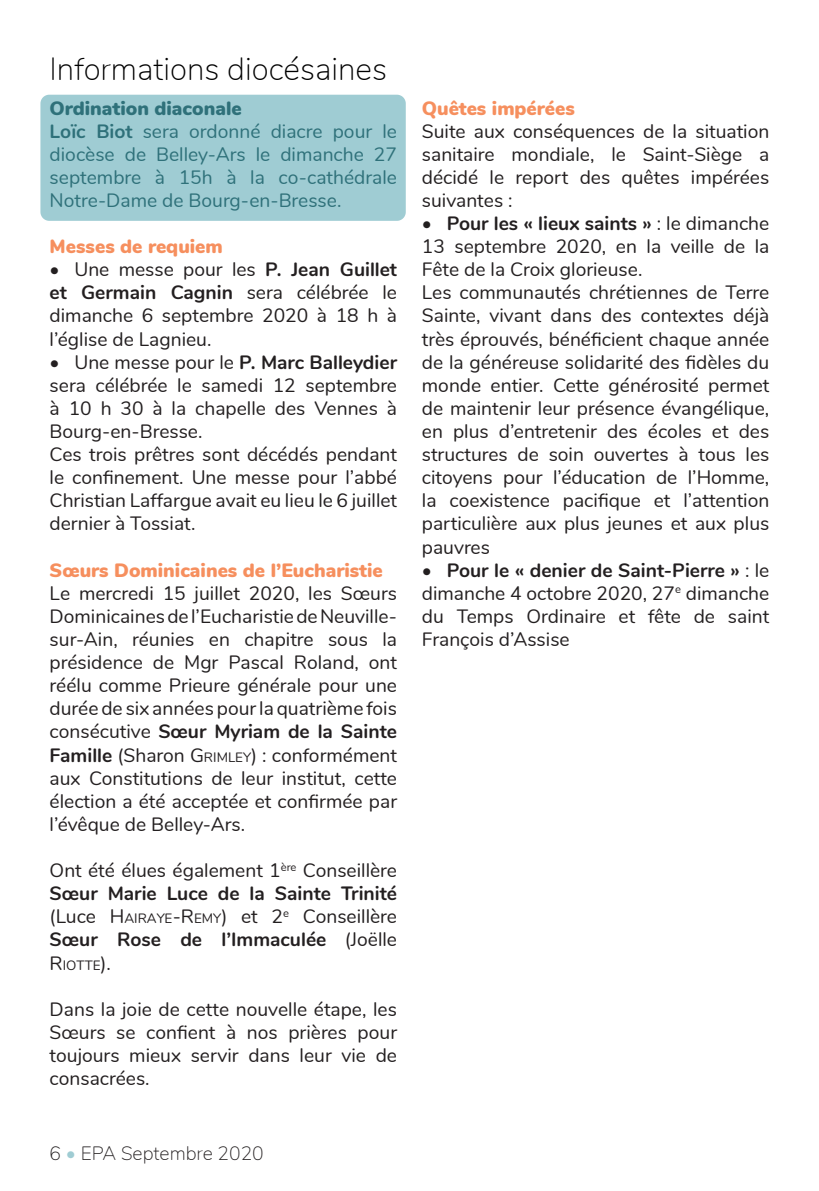
<style>
.page{position:relative;width:819px;height:1191px;background:#fff}
.page>*{position:absolute;margin:0;border:0;box-sizing:border-box;transform-origin:0 0}
.t1{font:200 31.5px "Nunito";color:#000}
.t2{font:19.25px/23.1px "Nunito";color:#231f20;text-align:justify}
.t3{font:19.25px/23.1px "Nunito";color:#2f717a}
.t4{font:900 19.25px "Nunito";color:#f68f5e}
.t5{font:200 19.25px "Nunito";color:#231f20}
.t6{font:13.47px "Nunito";color:#231f20}
.s1{font-weight:900}
.s2{font-weight:700}
.s3{font-size:13.47px}
.s4{font-size:19.25px}
.s5{color:#9fccd3}
</style>
<div class="page">
<div style="left:45px;top:99px;width:356px;height:117px;background:#9fccd3;border-radius:4px"></div>
<div style="left:40px;top:95px;width:366px;height:126px;border:9px solid #9fccd3;border-radius:4px"></div>
<h1 class="t1" style="left:50px;top:46px;width:339px">Informations diocésaines</h1>
<p class="t3" style="left:50px;top:95px;width:349px"><span class="s1">Ordination diaconale<br></span><span class="s2">Loïc Biot</span> sera ordonné diacre pour le diocèse de Belley-Ars le dimanche 27 septembre à 15h à la co-cathédrale<br>Notre-Dame de Bourg-en-Bresse.</p>
<p class="t4" style="left:50px;top:232px;width:175px">Messes de requiem</p>
<p class="t2" style="left:50px;top:257px;width:349px">• Une messe pour les <span class="s2">P. Jean Guillet et Germain Cagnin</span> sera célébrée le dimanche 6 septembre 2020 à 18 h à l’église de Lagnieu.</p>
<p class="t2" style="left:50px;top:349px;width:349px;text-align:left">• Une messe pour le <span class="s2">P. Marc Balleydier </span>sera célébrée le samedi 12 septembre à 10 h 30 à la chapelle des Vennes à Bourg-en-Bresse.<br>Ces trois prêtres sont décédés pendant le confinement. Une messe pour l’abbé Christian Laffargue avait eu lieu le 6 juillet dernier à Tossiat.</p>
<p class="t4" style="left:50px;top:555px;width:334px">Sœurs Dominicaines de l’Eucharistie</p>
<p class="t2" style="left:50px;top:580px;width:349px">Le mercredi 15 juillet 2020, les Sœurs Dominicaines de l’Eucharistie de Neuville&shy;sur-Ain, réunies en chapitre sous la présidence de Mgr Pascal Roland, ont réélu comme Prieure générale pour une durée de six années pour la quatrième fois consécutive <span class="s2">Sœur Myriam de la Sainte Famille</span> (Sharon G<span class="s3">rimley</span>) : conformément aux Constitutions de leur institut, cette élection a été acceptée et confirmée par l’évêque de Belley-Ars.</p>
<p class="t2" style="left:50px;top:857px;width:349px">Ont été élues également 1<sup>ère</sup> Conseillère <span class="s2">Sœur Marie Luce de la Sainte Trinité </span>(Luce H<span class="s3">airaye</span>-R <span class="s3">emy</span>) et 2<sup>e</sup> Conseillère <span class="s2">Sœur Rose de l’Immaculée</span> (Joëlle</p>
<p class="t6" style="left:50px;top:955px;width:63px"><span class="s4">R</span> iotte<span class="s4">).</span></p>
<p class="t2" style="left:50px;top:996px;width:349px">Dans la joie de cette nouvelle étape, les Sœurs se confient à nos prières pour toujours mieux servir dans leur vie de consacrées.</p>
<p class="t5" style="left:66px;top:1138px;width:199px"><span class="s5">•</span> EPA Septembre 2020</p>
<p class="t4" style="left:422px;top:93px;width:154px">Quêtes impérées</p>
<p class="t2" style="left:422px;top:118px;width:349px">Suite aux conséquences de la situation sanitaire mondiale, le Saint-Siège a décidé le report des quêtes impérées suivantes :</p>
<p class="t2" style="left:422px;top:211px;width:349px;text-align:left">• <span class="s2">Pour les « lieux saints »</span> : le dimanche 13 septembre 2020, en la veille de la Fête de la Croix glorieuse.<br>Les communautés chrétiennes de Terre Sainte, vivant dans des contextes déjà très éprouvés, bénéficient chaque année de la généreuse solidarité des fidèles du monde entier. Cette générosité permet de maintenir leur présence évangélique, en plus d’entretenir des écoles et des structures de soin ouvertes à tous les citoyens pour l’éducation de l’Homme, la coexistence pacifique et l’attention particulière aux plus jeunes et aux plus pauvres</p>
<p class="t2" style="left:422px;top:557px;width:349px"><span class="s2">• Pour le « denier de Saint-Pierre »</span> : le dimanche 4 octobre 2020, 27<sup>e</sup> dimanche du Temps Ordinaire et fête de saint François d’Assise</p>
</div>
